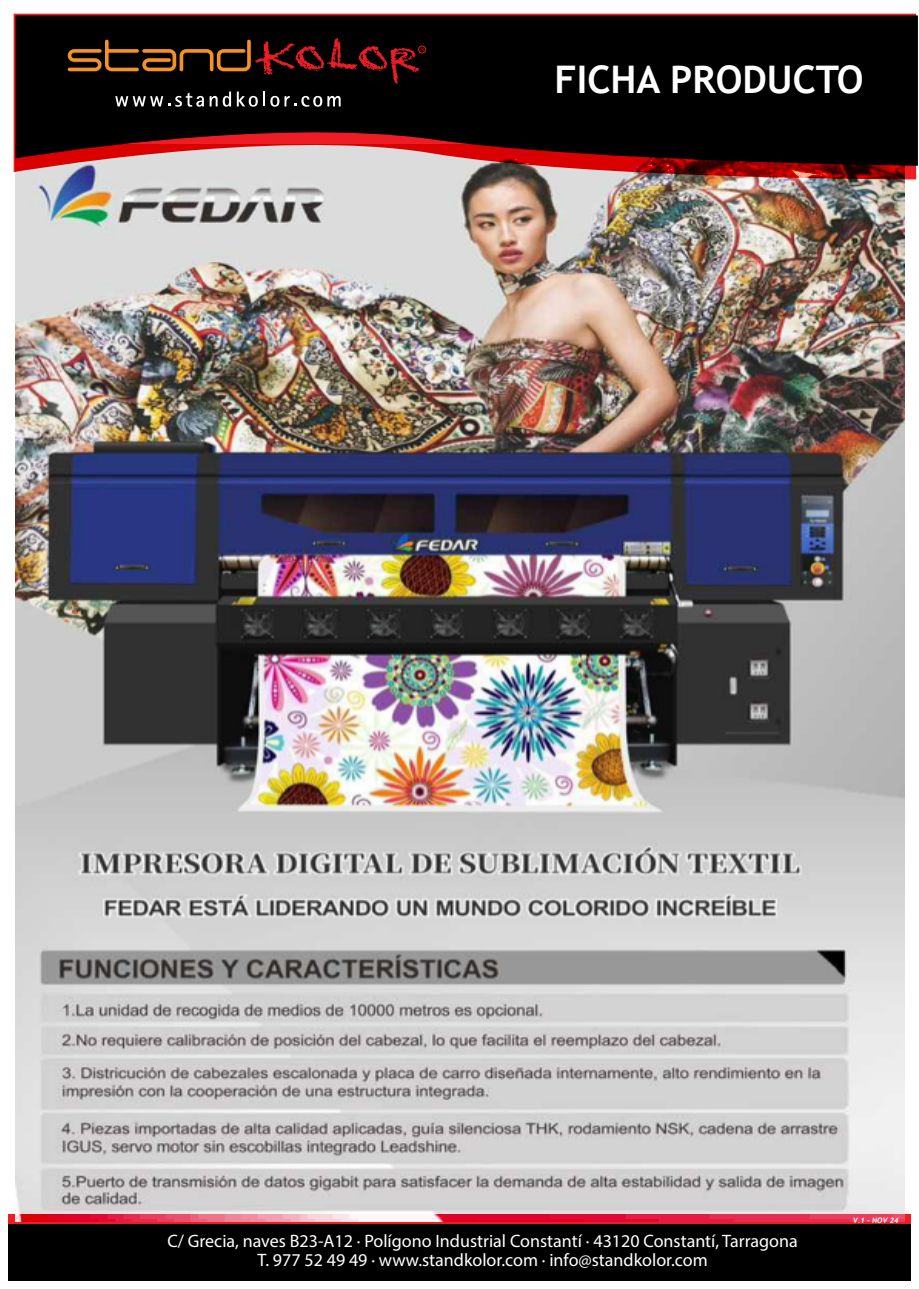
<style>
.page{position:relative;width:919px;height:1289px;background:#fff}
.page>*{position:absolute;margin:0;border:0;box-sizing:border-box;transform-origin:0 0}
.t1{font:700 37.95px "Trebuchet MS";color:#fff}
.t2{font:18px/19px "Myriad Pro";color:#fff;text-align:center}
.t3{font:italic 700 7.5px "Trebuchet";color:#fff}
</style>
<div class="page">
<img style="left:15px;top:179px;width:889px;height:1035px">
<svg style="left:14px;top:14px;width:902px;height:165px;background:#b98081"></svg>
<svg style="left:15px;top:15px;width:902px;height:151px;background:#1d0c0c"></svg>
<svg style="left:8px;top:1214px;width:902px;height:9px;background:#e9445f"></svg>
<div style="left:8px;top:1223px;width:902px;height:57px;background:#000"></div>
<div style="left:418px;top:46px;width:8px;height:8px;border:1px solid #000001;border-radius:50%"></div>
<div style="left:418px;top:46px;width:8px;height:7px;border:1px solid #ec1d26;border-radius:50%"></div>
<svg style="left:68px;top:38px;width:356px;height:47px;background:#2d1107"></svg>
<svg style="left:115px;top:92px;width:102px;height:15px;background:#3d3d3d"></svg>
<svg style="left:223px;top:92px;width:8px;height:15px"></svg>
<svg style="left:237px;top:92px;width:103px;height:15px;background:#3d3d3d"></svg>
<h1 class="t1" style="left:554px;top:56px;width:310px">FICHA PRODUCTO</h1>
<p class="t2" style="left:167px;top:1231px;width:631px">C/ Grecia, naves B23-A12 · Polígono Industrial Constantí · 43120 Constantí, Tarragona<br>T. 977 52 49 49 · www.standkolor.com · info@standkolor.com</p>
<p class="t3" style="left:852px;top:1214px;width:47px">V.1 - NOV 24</p>
</div>
